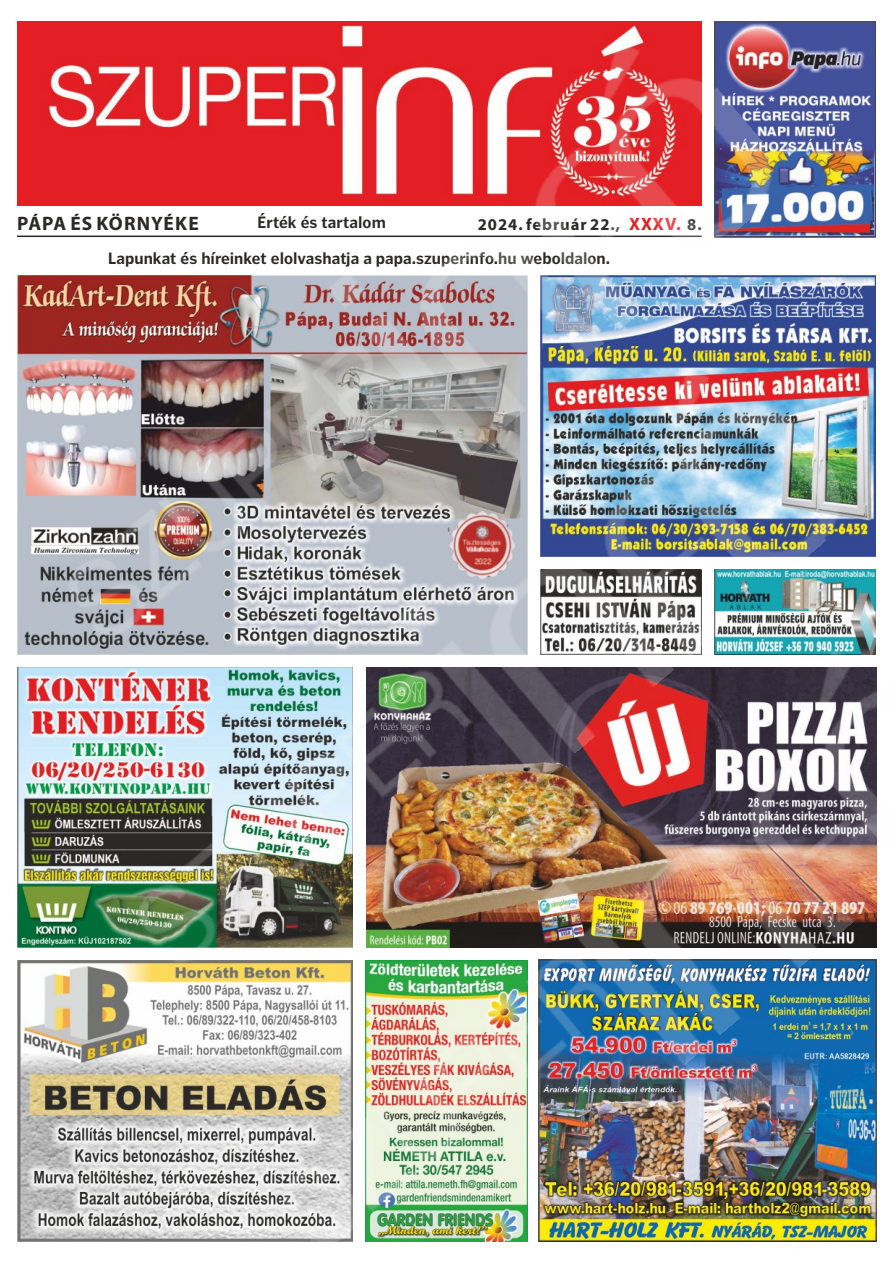
<style>
.page{position:relative;width:893px;height:1263px;background:#fff}
.page>*{position:absolute;margin:0;border:0;box-sizing:border-box;transform-origin:0 0}
.t1{font:700 19.5px "Myriad Pro";letter-spacing:.06em;color:#2b2a29}
.t2{font:700 16.5px "Poynter Gothic Text";color:#2b2a29;scale:.95 1}
.t3{font:700 16.5px "Myriad Pro";letter-spacing:.06em;color:#2b2a29}
.s1{font-size:18px;color:#e31e24}
</style>
<div class="page">
<hr style="left:17px;top:236px;width:685px;height:1px;background:#2b2a29">
<img style="left:796px;top:21px;width:80px;height:216px">
<img style="left:17px;top:961px;width:221px;height:280px">
<img style="left:796px;top:276px;width:80px;height:280px">
<img style="left:17px;top:667px;width:76px;height:281px">
<img style="left:866px;top:569px;width:10px;height:51px">
<img style="left:93px;top:339px;width:773px;height:701px">
<img style="left:24px;top:21px;width:772px;height:692px">
<img style="left:238px;top:620px;width:639px;height:622px">
<p class="t2" style="left:258px;top:216px;width:137px">Érték és tartalom</p>
<p class="t1" style="left:17px;top:216px;width:183px">PÁPA ÉS KÖRNYÉKE</p>
<p class="t3" style="left:478px;top:218px;width:225px">2024. február 22., <span class="s1">XXXV.</span> 8.</p>
<p class="t2" style="left:108px;top:251px;width:530px">Lapunkat és híreinket elolvashatja a papa.szuperinfo.hu weboldalon.</p>
</div>
